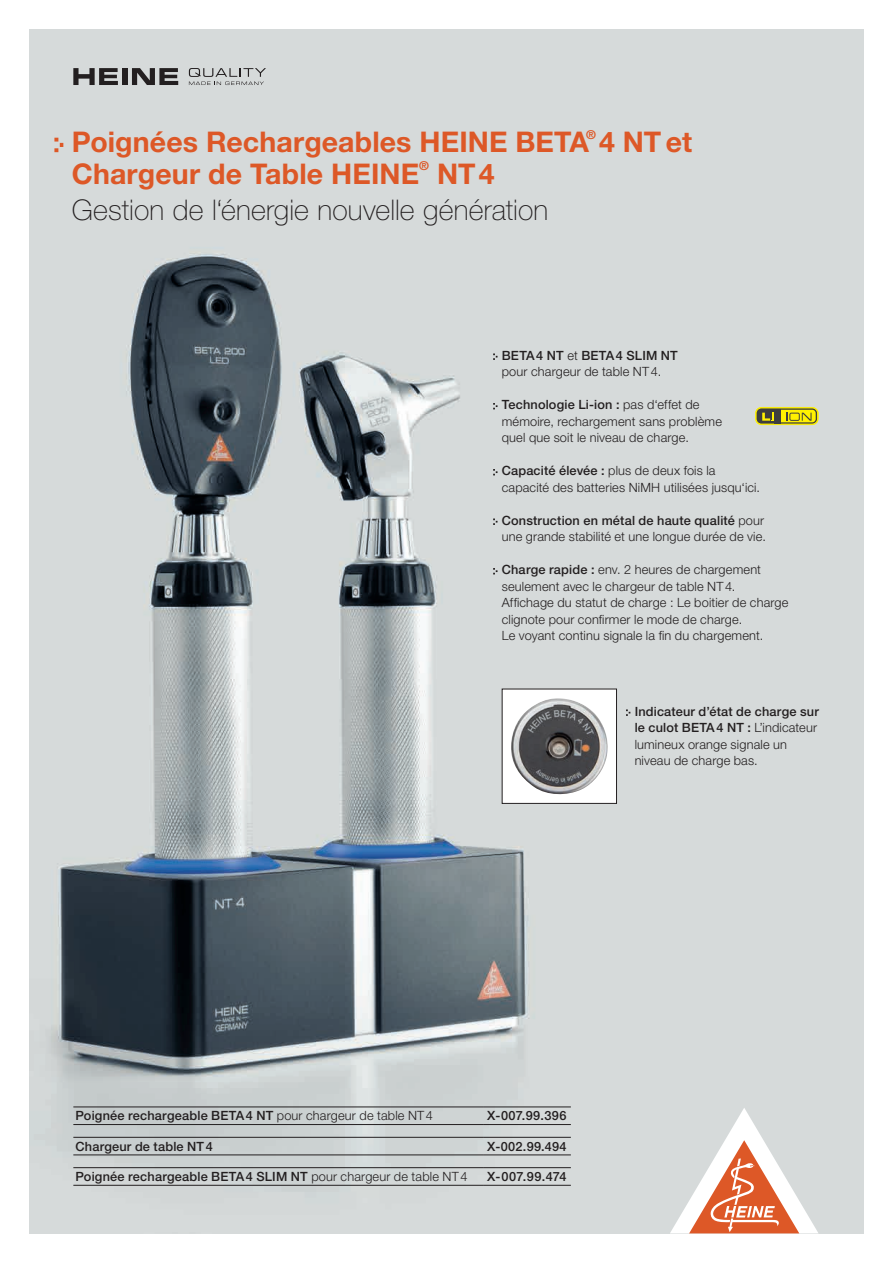
<style>
.page{position:relative;width:893px;height:1263px;background:#fff}
.page>*{position:absolute;margin:0;border:0;box-sizing:border-box;transform-origin:0 0}
.t1{font:700 28.5px "Helvetica Neue LT Std";letter-spacing:.005em;color:#dd5827}
.t2{font:100 28.5px "Helvetica Neue LT Std";letter-spacing:.005em;color:#231f20}
.t3{font:300 12.75px/16.5px "Helvetica Neue LT Std";letter-spacing:.015em;color:#231f20}
.t4{font:500 12.75px "Helvetica Neue LT Std";letter-spacing:.015em;color:#231f20}
.t5{font:700 12.3px "Helvetica Neue LT Std";color:#dd5827}
.s1{font-weight:500}
.s2{font-weight:300}
</style>
<div class="page">
<img style="left:30px;top:30px;width:833px;height:1203px">
<div style="left:502px;top:689px;width:114px;height:114px;background:#fff"></div>
<img style="left:511px;top:698px;width:97px;height:97px">
<div style="left:502px;top:689px;width:115px;height:115px;border:1px solid #231f20"></div>
<svg style="left:670px;top:1108px;width:149px;height:125px"></svg>
<svg style="left:73px;top:68px;width:45px;height:17px"></svg>
<div style="left:122px;top:68px;width:5px;height:17px;background:#231f20"></div>
<svg style="left:132px;top:68px;width:46px;height:17px"></svg>
<svg style="left:189px;top:68px;width:77px;height:17px"></svg>
<svg style="left:755px;top:407px;width:64px;height:18px"></svg>
<div style="left:775px;top:409px;width:6px;height:14px;background:#3e3e3f"></div>
<svg style="left:54px;top:138px;width:9px;height:14px"></svg>
<svg style="left:493px;top:353px;width:4px;height:7px"></svg>
<svg style="left:493px;top:403px;width:4px;height:6px"></svg>
<svg style="left:493px;top:469px;width:4px;height:6px"></svg>
<svg style="left:493px;top:518px;width:4px;height:7px"></svg>
<svg style="left:493px;top:568px;width:4px;height:6px"></svg>
<svg style="left:626px;top:709px;width:4px;height:7px"></svg>
<hr style="left:73px;top:1107px;width:410px;height:1px;background:#231f20">
<hr style="left:483px;top:1107px;width:88px;height:1px;background:#231f20">
<hr style="left:73px;top:1124px;width:410px;height:1px;background:#231f20">
<hr style="left:483px;top:1124px;width:88px;height:1px;background:#231f20">
<hr style="left:73px;top:1137px;width:410px;height:1px;background:#231f20">
<hr style="left:483px;top:1137px;width:88px;height:1px;background:#231f20">
<hr style="left:73px;top:1155px;width:410px;height:1px;background:#231f20">
<hr style="left:483px;top:1155px;width:88px;height:1px;background:#231f20">
<hr style="left:73px;top:1167px;width:410px;height:1px;background:#231f20">
<hr style="left:483px;top:1167px;width:88px;height:1px;background:#231f20">
<hr style="left:73px;top:1185px;width:410px;height:1px;background:#231f20">
<hr style="left:483px;top:1185px;width:88px;height:1px;background:#231f20">
<p class="t5" style="left:586px;top:127px;width:11px">®</p>
<h1 class="t1" style="left:72px;top:124px;width:622px">Poignées Rechargeables HEINE BETA 4 NT et</h1>
<h1 class="t1" style="left:72px;top:156px;width:349px">Chargeur de Table HEINE</h1>
<p class="t5" style="left:419px;top:158px;width:11px">®</p>
<h1 class="t1" style="left:437px;top:156px;width:59px">NT4</h1>
<h1 class="t2" style="left:72px;top:193px;width:478px">Gestion de l‘énergie nouvelle génération</h1>
<p class="t3" style="left:502px;top:347px;width:178px"><span class="s1">BETA4 NT</span> et <span class="s1">BETA4 SLIM NT </span>pour chargeur de table NT4.</p>
<p class="t3" style="left:502px;top:396px;width:222px"><span class="s1">Technologie Li-ion :</span> pas d‘effet de mémoire, rechargement sans problème quel que soit le niveau de charge.</p>
<p class="t3" style="left:502px;top:462px;width:260px"><span class="s1">Capacité élevée :</span> plus de deux fois la capacité des batteries NiMH utilisées jusqu‘ici.</p>
<p class="t3" style="left:502px;top:512px;width:266px"><span class="s1">Construction en métal de haute qualité</span> pour une grande stabilité et une longue durée de vie.</p>
<p class="t3" style="left:502px;top:561px;width:288px"><span class="s1">Charge rapide :</span> env. 2 heures de chargement seulement avec le chargeur de table NT4.<br>Affichage du statut de charge : Le boitier de charge clignote pour confirmer le mode de charge.<br>Le voyant continu signale la fin du chargement.</p>
<p class="t3" style="left:635px;top:703px;width:186px"><span class="s1">Indicateur d’état de charge sur le culot BETA4 NT :</span> L’indicateur lumineux orange signale un niveau de charge bas.</p>
<p class="t4" style="left:75px;top:1108px;width:359px">Poignée rechargeable BETA4 NT <span class="s2">pour chargeur de table NT4</span></p>
<p class="t4" style="left:487px;top:1108px;width:81px">X-007.99.396</p>
<p class="t4" style="left:75px;top:1138px;width:139px">Chargeur de table NT4</p>
<p class="t4" style="left:487px;top:1138px;width:81px">X-002.99.494</p>
<p class="t4" style="left:75px;top:1169px;width:393px">Poignée rechargeable BETA4 SLIM NT <span class="s2">pour chargeur de table NT4</span></p>
<p class="t4" style="left:487px;top:1169px;width:81px">X-007.99.474</p>
</div>
